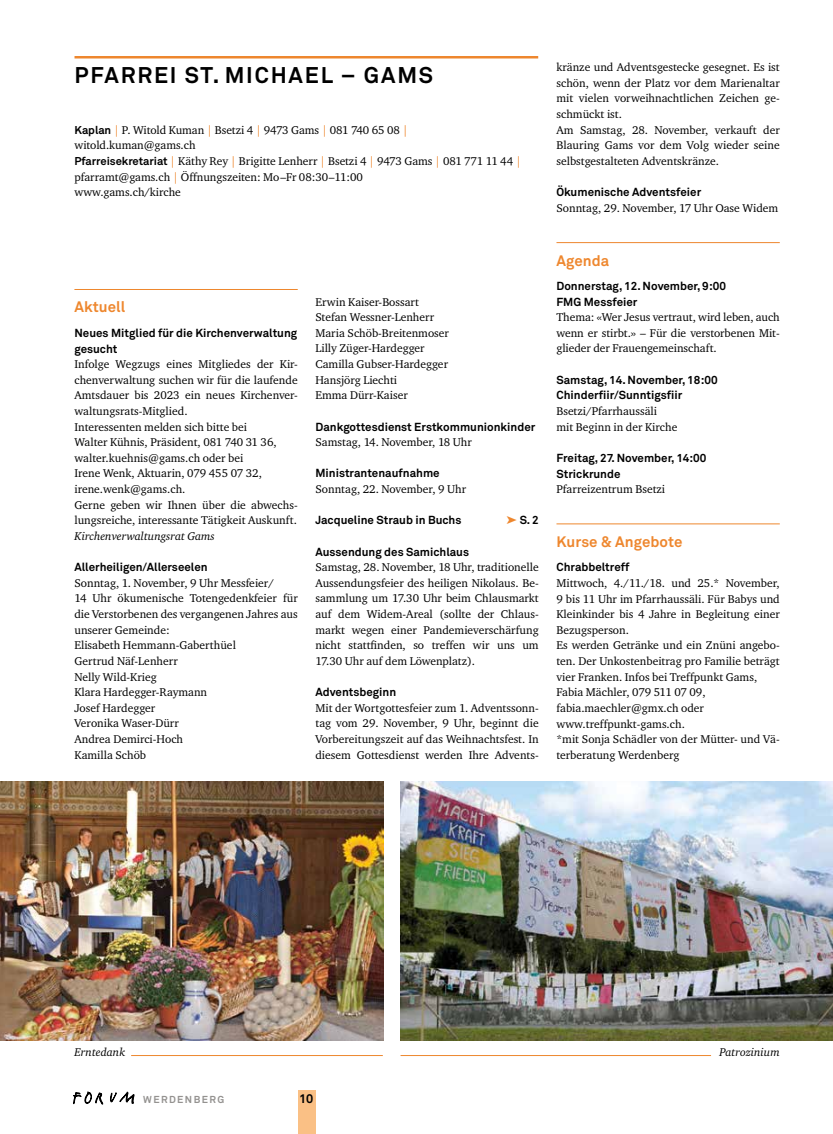
<style>
.page{position:relative;width:833px;height:1134px;background:#fff}
.page>*{position:absolute;margin:0;border:0;box-sizing:border-box;transform-origin:0 0}
.t1{font:700 22.5px "Akkurat";letter-spacing:.08em;color:#000}
.t2{font:700 15px "Akkurat";letter-spacing:.005em;color:#ee872e}
.t3{font:700 12.5px "Akkurat";color:#000}
.t4{font:11.5px/15.6px "Charter ITC";color:#000}
.t5{font:700 11.5px/15.6px "Akkurat";color:#000}
.t6{font:italic 11.5px "Charter ITC";color:#000}
.t7{font:700 10px "Akkurat";letter-spacing:.14em;color:#949290}
.s1{font-family:"Akkurat";font-weight:700;font-size:11.25px}
.s2{color:#ee872e}
</style>
<div class="page">
<svg style="left:110px;top:1092px;width:24px;height:11px"></svg>
<svg style="left:73px;top:1092px;width:30px;height:12px"></svg>
<div style="left:298px;top:1090px;width:17px;height:44px;background:#fac085"></div>
<hr style="left:74px;top:56px;width:464px;height:2px;background:#ee872e">
<hr style="left:74px;top:289px;width:224px;height:1px;background:#ee872e">
<hr style="left:556px;top:242px;width:223px;height:1px;background:#ee872e">
<hr style="left:556px;top:524px;width:223px;height:1px;background:#ee872e">
<img style="left:0;top:781px;width:383px;height:259px">
<img style="left:400px;top:781px;width:433px;height:259px">
<hr style="left:131px;top:1055px;width:252px;height:1px;background:#ee872e">
<hr style="left:400px;top:1055px;width:311px;height:1px;background:#ee872e">
<h1 class="t1" style="left:74px;top:61px;width:360px">PFARREI ST. MICHAEL – GAMS</h1>
<p class="t4" style="left:74px;top:122px;width:448px"><span class="s1">Kaplan</span> <span class="s2">|</span> P. Witold Kuman <span class="s2">|</span> Bsetzi 4 <span class="s2">|</span> 9473 Gams <span class="s2">|</span> 081 740 65 08 <span class="s2">| </span>witold.kuman@gams.ch<br><span class="s1">Pfarreisekretariat</span> <span class="s2">|</span> Käthy Rey <span class="s2">|</span> Brigitte Lenherr <span class="s2">|</span> Bsetzi 4 <span class="s2">|</span> 9473 Gams <span class="s2">|</span> 081 771 11 44 <span class="s2">| </span>pfarramt@gams.ch <span class="s2">|</span> Öffnungszeiten: Mo–Fr 08:30–11:00<br>www.gams.ch/kirche</p>
<h2 class="t2" style="left:74px;top:298px;width:52px">Aktuell</h2>
<p class="t5" style="left:74px;top:325px;width:224px">Neues Mitglied für die Kirchenverwaltung gesucht</p>
<p class="t4" style="left:74px;top:356px;width:225px">Infolge Wegzugs eines Mitgliedes der Kir&shy;chenverwaltung suchen wir für die laufende Amtsdauer bis 2023 ein neues Kirchenver&shy;waltungsrats-Mitglied.<br>Interessenten melden sich bitte bei<br>Walter Kühnis, Präsident, 081 740 31 36, walter.kuehnis@gams.ch oder bei<br>Irene Wenk, Aktuarin, 079 455 07 32, irene.wenk@gams.ch.<br>Gerne geben wir Ihnen über die abwechs&shy;lungsreiche, interessante Tätigkeit Auskunft.</p>
<p class="t6" style="left:74px;top:529px;width:142px">Kirchenverwaltungsrat Gams</p>
<p class="t5" style="left:74px;top:559px;width:135px">Allerheiligen/Allerseelen</p>
<p class="t4" style="left:74px;top:575px;width:225px">Sonntag, 1. November, 9 Uhr Messfeier/<br>14 Uhr ökumenische Totengedenkfeier für die Verstorbenen des vergangenen Jahres aus unserer Gemeinde:<br>Elisabeth Hemmann-Gaberthüel<br>Gertrud Näf-Lenherr<br>Nelly Wild-Krieg<br>Klara Hardegger-Raymann<br>Josef Hardegger<br>Veronika Waser-Dürr<br>Andrea Demirci-Hoch<br>Kamilla Schöb</p>
<p class="t4" style="left:315px;top:293px;width:135px">Erwin Kaiser-Bossart<br>Stefan Wessner-Lenherr<br>Maria Schöb-Breitenmoser<br>Lilly Züger-Hardegger<br>Camilla Gubser-Hardegger<br>Hansjörg Liechti<br>Emma Dürr-Kaiser</p>
<p class="t5" style="left:315px;top:418px;width:221px">Dankgottesdienst Erstkommunionkinder</p>
<p class="t4" style="left:315px;top:434px;width:158px">Samstag, 14. November, 18 Uhr</p>
<p class="t5" style="left:315px;top:465px;width:126px">Ministrantenaufnahme</p>
<p class="t4" style="left:315px;top:481px;width:152px">Sonntag, 22. November, 9 Uhr</p>
<p class="t5" style="left:315px;top:512px;width:148px">Jacqueline Straub in Buchs</p>
<p class="t5" style="left:506px;top:512px;width:34px"><span class="s2">➤</span> S. 2</p>
<p class="t5" style="left:315px;top:543px;width:155px">Aussendung des Samichlaus</p>
<p class="t4" style="left:315px;top:559px;width:225px;text-align:justify">Samstag, 28. November, 18 Uhr, traditionelle Aussendungsfeier des heiligen Nikolaus. Be&shy;sammlung um 17.30 Uhr beim Chlausmarkt auf dem Widem-Areal (sollte der Chlaus&shy;markt wegen einer Pandemieverschärfung nicht stattfinden, so treffen wir uns um 17.30 Uhr auf dem Löwenplatz).</p>
<p class="t5" style="left:315px;top:684px;width:82px">Adventsbeginn</p>
<p class="t4" style="left:315px;top:700px;width:225px;text-align:justify">Mit der Wortgottesfeier zum 1. Adventssonn&shy;tag vom 29. November, 9 Uhr, beginnt die Vorbereitungszeit auf das Weihnachtsfest. In diesem Gottesdienst werden Ihre Advents-</p>
<p class="t4" style="left:556px;top:59px;width:225px">kränze und Adventsgestecke gesegnet. Es ist schön, wenn der Platz vor dem Marienaltar mit vielen vorweihnachtlichen Zeichen ge&shy;schmückt ist.<br>Am Samstag, 28. November, verkauft der Blauring Gams vor dem Volg wieder seine selbstgestalteten Adventskränze.</p>
<p class="t5" style="left:556px;top:184px;width:146px">Ökumenische Adventsfeier</p>
<p class="t4" style="left:556px;top:200px;width:223px">Sonntag, 29. November, 17 Uhr Oase Widem</p>
<h2 class="t2" style="left:556px;top:251px;width:54px">Agenda</h2>
<p class="t5" style="left:556px;top:278px;width:171px">Donnerstag, 12. November, 9:00<br>FMG Messfeier</p>
<p class="t4" style="left:556px;top:309px;width:225px;text-align:justify">Thema: «Wer Jesus vertraut, wird leben, auch wenn er stirbt.» – Für die verstorbenen Mit&shy;glieder der Frauengemeinschaft.</p>
<p class="t5" style="left:556px;top:372px;width:163px">Samstag, 14. November, 18:00<br>Chinderfiir/Sunntigsfiir</p>
<p class="t4" style="left:556px;top:403px;width:122px">Bsetzi/Pfarrhaussäli<br>mit Beginn in der Kirche</p>
<p class="t5" style="left:556px;top:450px;width:151px">Freitag, 27. November, 14:00<br>Strickrunde</p>
<p class="t4" style="left:556px;top:481px;width:110px">Pfarreizentrum Bsetzi</p>
<h2 class="t2" style="left:556px;top:532px;width:127px">Kurse &amp; Angebote</h2>
<p class="t5" style="left:556px;top:559px;width:75px">Chrabbeltreff</p>
<p class="t4" style="left:556px;top:575px;width:225px">Mittwoch, 4./11./18. und 25.* November, 9 bis 11 Uhr im Pfarrhaussäli. Für Babys und Kleinkinder bis 4 Jahre in Begleitung einer Bezugsperson.<br>Es werden Getränke und ein Znüni angebo&shy;ten. Der Unkostenbeitrag pro Familie beträgt vier Franken. Infos bei Treffpunkt Gams, Fabia Mächler, 079 511 07 09, fabia.maechler@gmx.ch oder www.treffpunkt-gams.ch.<br>*mit Sonja Schädler von der Mütter- und Vä&shy;terberatung Werdenberg</p>
<p class="t6" style="left:74px;top:1045px;width:52px">Erntedank</p>
<p class="t6" style="left:719px;top:1045px;width:62px">Patrozinium</p>
<p class="t7" style="left:143px;top:1093px;width:82px">WERDENBERG</p>
<p class="t3" style="left:299px;top:1090px;width:16px">10</p>
</div>
